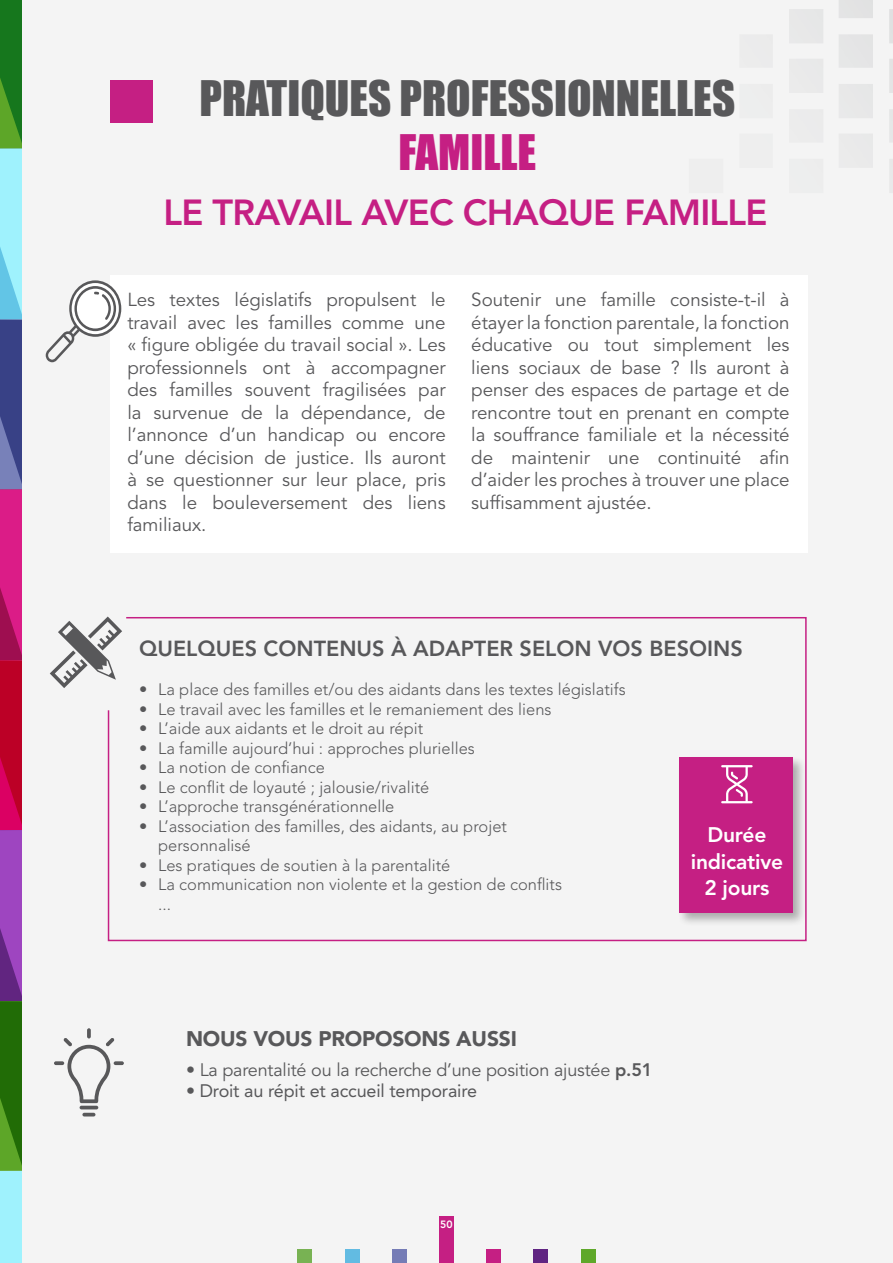
<style>
.page{position:relative;width:893px;height:1263px;background:#f4f4f4}
.page>*{position:absolute;margin:0;border:0;box-sizing:border-box;transform-origin:0 0}
.t1{font:45px "Impact";color:#58585a}
.t2{font:45px "Impact";color:#c51f83}
.t3{font:800 36px "Avenir LT Std";letter-spacing:-.02em;color:#c51f83}
.t4{font:800 21.6px "Avenir LT Std";color:#58585a}
.t5{font:900 21px "Avenir LT Std";letter-spacing:-.01em;color:#58585a}
.t6{font:800 21px/26.7px "Avenir LT Std";letter-spacing:-.01em;color:#fff;text-align:center}
.t7{font:18.75px/22.5px "Avenir LT Std";color:#58585a;text-align:justify}
.t8{font:18px "Avenir LT Std";letter-spacing:-.01em;color:#58585a}
.t9{font:18px "Avenir LT Std";letter-spacing:-.01em;color:#58585a}
.t10{font:300 16.5px/19.5px "Avenir LT Std";color:#58585a}
.t11{font:800 10.5px "Avenir LT Std";color:#fff}
.s1{font-weight:800}
</style>
<div class="page">
<svg style="left:0;top:0;width:21px;height:1263px;background:#7d677c"></svg>
<div style="left:298px;top:1249px;width:14px;height:14px;background:#78b253"></div>
<div style="left:345px;top:1249px;width:14px;height:14px;background:#62bbe2"></div>
<div style="left:392px;top:1249px;width:15px;height:14px;background:#757cb6"></div>
<div style="left:487px;top:1249px;width:14px;height:14px;background:#c51f83"></div>
<div style="left:534px;top:1249px;width:14px;height:14px;background:#602482"></div>
<div style="left:581px;top:1249px;width:14px;height:14px;background:#5fa82a"></div>
<div style="left:111px;top:81px;width:42px;height:42px;background:#c51f83"></div>
<svg style="left:107px;top:617px;width:700px;height:325px"></svg>
<svg style="left:50px;top:616px;width:72px;height:72px"></svg>
<div style="left:111px;top:275px;width:697px;height:278px;background:#fff"></div>
<div style="left:677px;top:755px;width:130px;height:172px;background:#000;opacity:.3"></div>
<div style="left:679px;top:757px;width:114px;height:156px;background:#c51f83"></div>
<svg style="left:721px;top:765px;width:32px;height:38px"></svg>
<hr style="left:80px;top:1106px;width:18px;height:3px;background:#58585a;border-radius:2px">
<svg style="left:82px;top:1113px;width:13px;height:3px"></svg>
<svg style="left:87px;top:1028px;width:4px;height:10px"></svg>
<svg style="left:63px;top:1038px;width:51px;height:65px"></svg>
<svg style="left:114px;top:1061px;width:10px;height:4px"></svg>
<svg style="left:54px;top:1061px;width:10px;height:4px"></svg>
<svg style="left:46px;top:280px;width:75px;height:82px"></svg>
<div style="left:439px;top:1216px;width:15px;height:47px;background:#c51f83"></div>
<h1 class="t1" style="left:199px;top:64px;width:537px">PRATIQUES PROFESSIONNELLES</h1>
<h1 class="t2" style="left:398px;top:118px;width:140px">FAMILLE</h1>
<h2 class="t3" style="left:163px;top:191px;width:606px">LE TRAVAIL AVEC CHAQUE FAMILLE</h2>
<p class="t7" style="left:127px;top:289px;width:320px">Les textes législatifs propulsent le travail avec les familles comme une « figure obligée du travail social ». Les professionnels ont à accompagner des familles souvent fragilisées par la survenue de la dépendance, de l’annonce d’un handicap ou encore d’une décision de justice. Ils auront à se questionner sur leur place, pris dans le bouleversement des liens familiaux.</p>
<p class="t7" style="left:471px;top:289px;width:320px">Soutenir une famille consiste-t-il à étayer la fonction parentale, la fonction éducative ou tout simplement les liens sociaux de base ? Ils auront à penser des espaces de partage et de rencontre tout en prenant en compte la souffrance familiale et la nécessité de maintenir une continuité afin d’aider les proches à trouver une place suffisamment ajustée.</p>
<p class="t4" style="left:139px;top:636px;width:605px">QUELQUES CONTENUS À ADAPTER SELON VOS BESOINS</p>
<p class="t10" style="left:139px;top:680px;width:488px">• La place des familles et/ou des aidants dans les textes législatifs</p>
<p class="t10" style="left:139px;top:699px;width:414px">• Le travail avec les familles et le remaniement des liens</p>
<p class="t10" style="left:139px;top:719px;width:286px">• L’aide aux aidants et le droit au répit</p>
<p class="t10" style="left:139px;top:738px;width:337px">• La famille aujourd’hui : approches plurielles</p>
<p class="t10" style="left:139px;top:758px;width:187px">• La notion de confiance</p>
<p class="t10" style="left:139px;top:777px;width:292px">• Le conflit de loyauté ; jalousie/rivalité</p>
<p class="t10" style="left:139px;top:797px;width:257px">• L’approche transgénérationnelle</p>
<p class="t10" style="left:158px;top:816px;width:350px;text-indent:-19px">• L’association des familles, des aidants, au projet personnalisé</p>
<p class="t10" style="left:139px;top:855px;width:313px">• Les pratiques de soutien à la parentalité</p>
<p class="t10" style="left:158px;top:875px;width:405px;text-indent:-19px">• La communication non violente et la gestion de conflits ...</p>
<p class="t6" style="left:691px;top:821px;width:94px">Durée indicative<br>2 jours</p>
<p class="t5" style="left:186px;top:1026px;width:332px">NOUS VOUS PROPOSONS AUSSI</p>
<p class="t8" style="left:186px;top:1059px;width:468px">• La parentalité ou la recherche d’une position ajustée <span class="s1">p.51</span></p>
<p class="t9" style="left:186px;top:1080px;width:293px"><span class="s1">•</span> Droit au répit et accueil temporaire</p>
<p class="t11" style="left:440px;top:1218px;width:14px">50</p>
</div>
